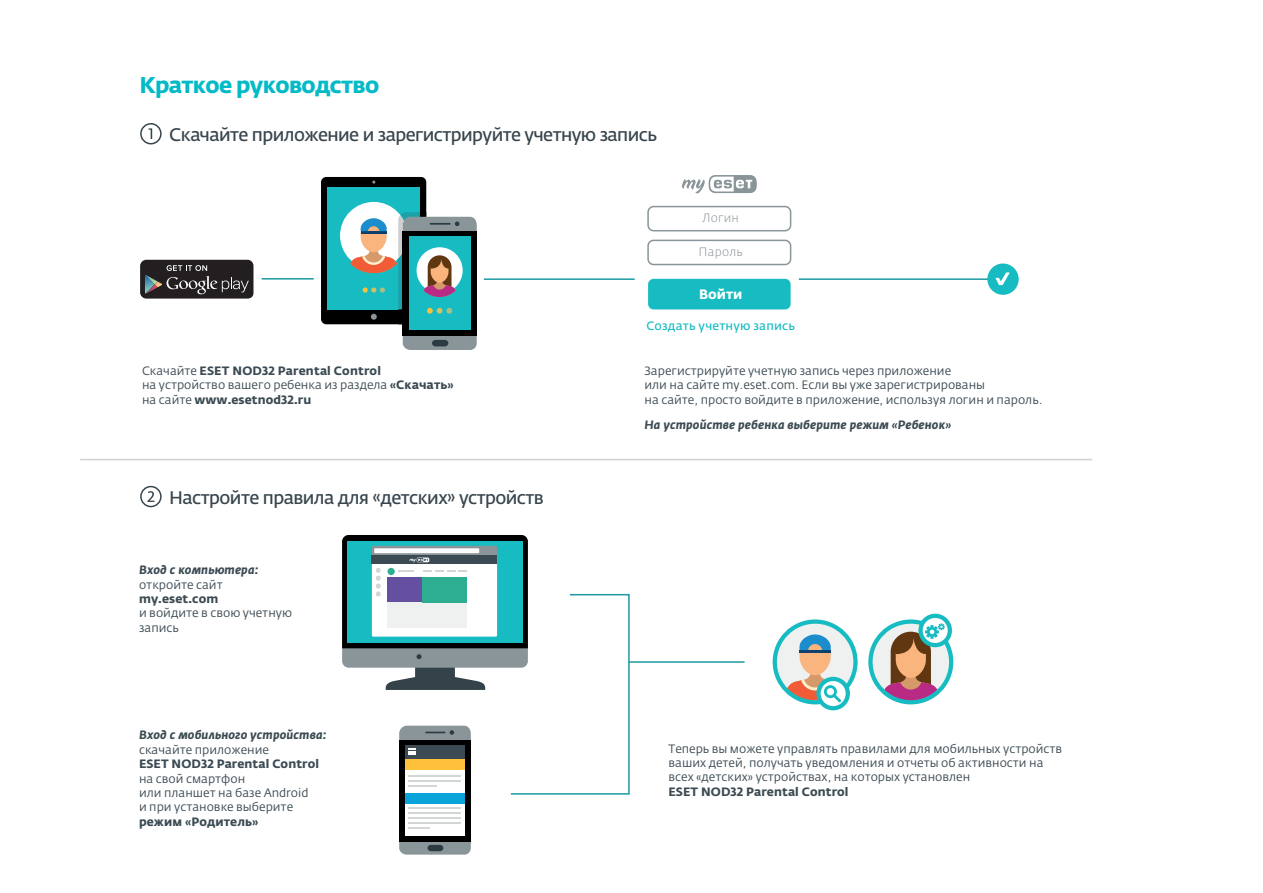
<style>
.page{position:relative;width:1263px;height:893px;background:#fff}
.page>*{position:absolute;margin:0;border:0;box-sizing:border-box;transform-origin:0 0}
.t1{font:22.5px "Fedra Sans Alt Pro Bold LF";letter-spacing:-.03em;color:#03bac6}
.t2{font:18px "Fedra Sans Alt Pro Demi LF";letter-spacing:-.03em;color:#38454d}
.t3{font:700 13.5px "Fedra Sans Alt Pro";color:#fff}
.t4{font:12px/14.4px "Fedra Sans Alt Pro";color:#3b4a53}
.t5{font:12px "Fedra Sans Alt Pro Bold LF";letter-spacing:.01em;color:#3b4a53}
.t6{font:12px "Fedra Sans Alt Pro Bold Italic LF";letter-spacing:.01em;color:#3b4a53}
.t7{font:600 12px "Fedra Sans Alt Pro";letter-spacing:.015em;color:#17bcc2}
.t8{font:300 12px "Fedra Sans Alt Pro";letter-spacing:.02em;color:#8a959a}
.s1{font-family:"Fedra Sans Alt Pro"}
.s2{font-weight:700}
</style>
<div class="page">
<div style="left:648px;top:279px;width:143px;height:30px;background:#17bcc2;border-radius:6px"></div>
<div style="left:140px;top:260px;width:113px;height:39px;background:#231f20;border-radius:6px"></div>
<svg style="left:145px;top:265px;width:104px;height:29px"></svg>
<hr style="left:484px;top:278px;width:151px;height:2px;background:#1b99a1">
<hr style="left:799px;top:278px;width:204px;height:2px;background:#1b99a1">
<div style="left:647px;top:206px;width:144px;height:25px;border:2px solid #8a959a;border-radius:6px"></div>
<div style="left:647px;top:240px;width:144px;height:25px;border:2px solid #8a959a;border-radius:6px"></div>
<svg style="left:682px;top:175px;width:75px;height:19px"></svg>
<div style="left:987px;top:263px;width:32px;height:32px;background:#17bcc2;border-radius:50%"></div>
<svg style="left:995px;top:272px;width:15px;height:13px"></svg>
<hr style="left:262px;top:278px;width:52px;height:2px;background:#1b99a1">
<svg style="left:321px;top:177px;width:156px;height:173px"></svg>
<hr style="left:629px;top:661px;width:115px;height:2px;background:#1b99a1">
<svg style="left:342px;top:535px;width:288px;height:320px"></svg>
<svg style="left:872px;top:623px;width:78px;height:78px"></svg>
<div style="left:868px;top:619px;width:85px;height:85px;border:4px solid #17bcc2;border-radius:50%"></div>
<svg style="left:775px;top:620px;width:80px;height:81px"></svg>
<div style="left:773px;top:619px;width:85px;height:85px;border:4px solid #17bcc2;border-radius:50%"></div>
<svg style="left:818px;top:679px;width:30px;height:29px"></svg>
<div style="left:816px;top:677px;width:34px;height:33px;border:4px solid #17bcc2;border-radius:50%"></div>
<svg style="left:920px;top:616px;width:30px;height:29px"></svg>
<div style="left:918px;top:614px;width:34px;height:33px;border:4px solid #17bcc2;border-radius:50%"></div>
<svg style="left:883px;top:623px;width:62px;height:79px;background:#ad9e97"></svg>
<svg style="left:786px;top:634px;width:58px;height:68px;background:#c1c5be"></svg>
<hr style="left:80px;top:459px;width:1012px;height:1px;background:#d1d2d4">
<div style="left:140px;top:123px;width:22px;height:21px;border:2px solid #38454d;border-radius:50%"></div>
<svg style="left:148px;top:128px;width:4px;height:11px"></svg>
<div style="left:140px;top:486px;width:22px;height:21px;border:2px solid #38454d;border-radius:50%"></div>
<svg style="left:147px;top:491px;width:7px;height:11px"></svg>
<h1 class="t1" style="left:140px;top:67px;width:241px">Краткое руководство</h1>
<h2 class="t2" style="left:169px;top:121px;width:489px">Скачайте приложение и зарегистрируйте учетную запись</h2>
<p class="t8" style="left:702px;top:205px;width:38px">Логин</p>
<p class="t8" style="left:698px;top:240px;width:46px">Пароль</p>
<p class="t8" style="left:702px;top:210px;width:38px">Логин</p>
<p class="t8" style="left:698px;top:244px;width:46px">Пароль</p>
<p class="t3" style="left:699px;top:281px;width:45px">Войти</p>
<p class="t3" style="left:699px;top:286px;width:45px">Войти</p>
<p class="t5" style="left:142px;top:356px;width:240px"><span class="s1">Скачайте</span> ESET NOD32 Parental Control</p>
<p class="t4" style="left:142px;top:373px;width:313px">на устройство вашего ребенка из раздела <span class="s2">«Скачать»</span></p>
<p class="t5" style="left:142px;top:385px;width:171px"><span class="s1">на сайте</span> www.esetnod32.ru</p>
<p class="t5" style="left:142px;top:361px;width:240px"><span class="s1">Скачайте</span> ESET NOD32 Parental Control</p>
<p class="t4" style="left:142px;top:378px;width:313px">на устройство вашего ребенка из раздела <span class="s2">«Скачать»</span></p>
<p class="t5" style="left:142px;top:390px;width:171px"><span class="s1">на сайте</span> www.esetnod32.ru</p>
<h2 class="t2" style="left:169px;top:484px;width:376px">Настройте правила для «детских» устройств</h2>
<p class="t6" style="left:139px;top:560px;width:121px">Вход с компьютера:</p>
<p class="t4" style="left:139px;top:577px;width:85px">откройте сайт</p>
<p class="t5" style="left:139px;top:589px;width:81px">my.eset.com</p>
<p class="t4" style="left:139px;top:606px;width:154px">и войдите в свою учетную запись</p>
<p class="t6" style="left:139px;top:565px;width:121px">Вход с компьютера:</p>
<p class="t4" style="left:139px;top:582px;width:85px">откройте сайт</p>
<p class="t5" style="left:139px;top:594px;width:81px">my.eset.com</p>
<p class="t4" style="left:139px;top:611px;width:154px">и войдите в свою учетную запись</p>
<p class="t6" style="left:139px;top:726px;width:189px">Вход с мобильного устройства:</p>
<p class="t4" style="left:139px;top:742px;width:131px">скачайте приложение</p>
<p class="t5" style="left:139px;top:754px;width:182px">ESET NOD32 Parental Control</p>
<p class="t4" style="left:139px;top:771px;width:171px">на свой смартфон<br>или планшет на базе Android и при установке выберите</p>
<p class="t5" style="left:139px;top:812px;width:121px">режим «Родитель»</p>
<p class="t6" style="left:139px;top:730px;width:189px">Вход с мобильного устройства:</p>
<p class="t4" style="left:139px;top:747px;width:131px">скачайте приложение</p>
<p class="t5" style="left:139px;top:759px;width:182px">ESET NOD32 Parental Control</p>
<p class="t4" style="left:139px;top:776px;width:171px">на свой смартфон<br>или планшет на базе Android и при установке выберите</p>
<p class="t5" style="left:139px;top:817px;width:121px">режим «Родитель»</p>
<p class="t7" style="left:646px;top:314px;width:150px">Создать учетную запись</p>
<p class="t7" style="left:646px;top:318px;width:150px">Создать учетную запись</p>
<p class="t4" style="left:644px;top:359px;width:399px">Зарегистрируйте учетную запись через приложение<br>или на сайте my.eset.com. Если вы уже зарегистрированы<br>на сайте, просто войдите в приложение, используя логин и пароль.</p>
<p class="t6" style="left:644px;top:410px;width:308px">На устройстве ребенка выберите режим «Ребенок»</p>
<p class="t4" style="left:644px;top:364px;width:399px">Зарегистрируйте учетную запись через приложение<br>или на сайте my.eset.com. Если вы уже зарегистрированы<br>на сайте, просто войдите в приложение, используя логин и пароль.</p>
<p class="t6" style="left:644px;top:415px;width:308px">На устройстве ребенка выберите режим «Ребенок»</p>
<p class="t4" style="left:668px;top:741px;width:395px">Теперь вы можете управлять правилами для мобильных устройств ваших детей, получать уведомления и отчеты об активности на всех «детских» устройствах, на которых установлен</p>
<p class="t5" style="left:668px;top:782px;width:182px">ESET NOD32 Parental Control</p>
<p class="t4" style="left:668px;top:746px;width:395px">Теперь вы можете управлять правилами для мобильных устройств ваших детей, получать уведомления и отчеты об активности на всех «детских» устройствах, на которых установлен</p>
<p class="t5" style="left:668px;top:787px;width:182px">ESET NOD32 Parental Control</p>
</div>
